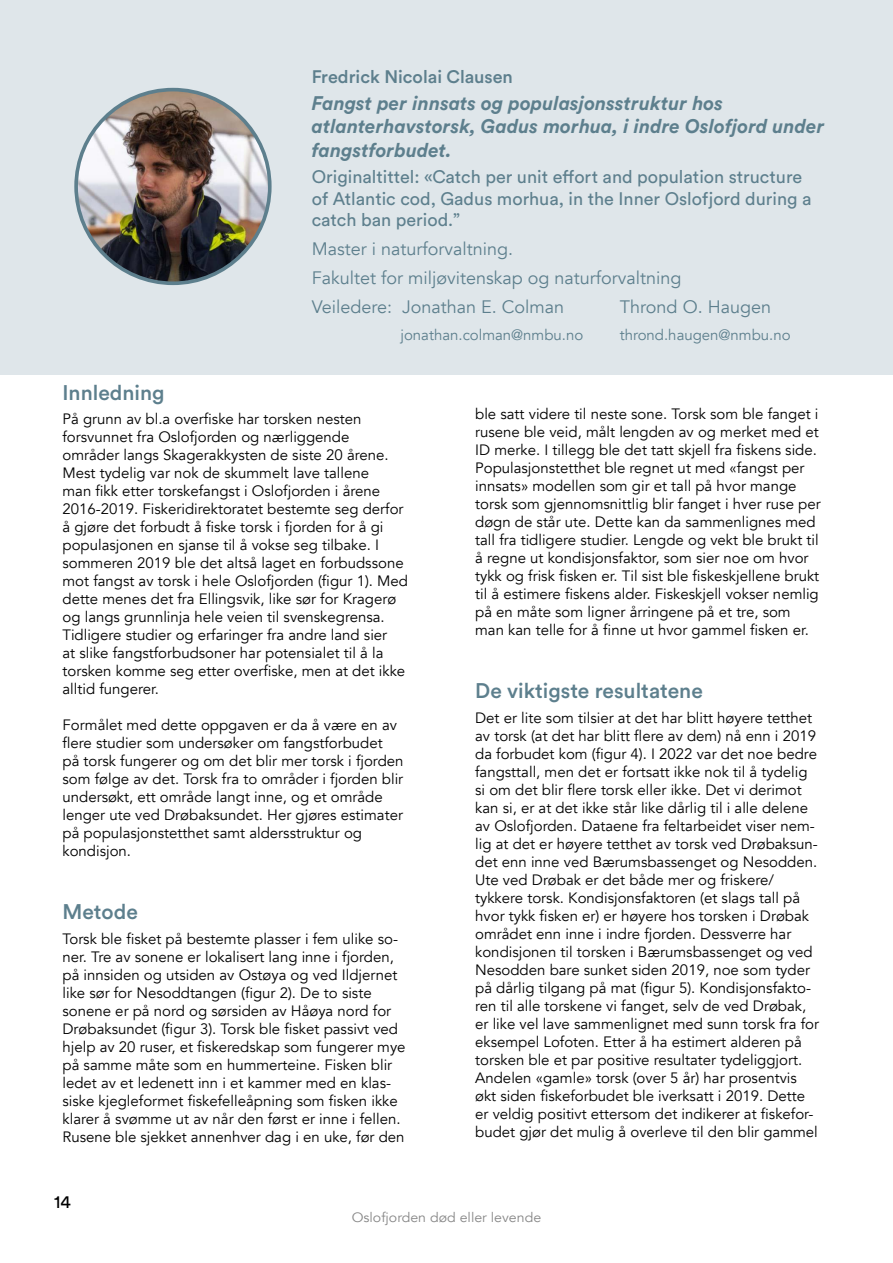
<style>
.page{position:relative;width:893px;height:1263px;background:#fff}
.page>*{position:absolute;margin:0;border:0;box-sizing:border-box;transform-origin:0 0}
.t1{font:500 21px "Circular Pro";color:#5d7f8d}
.t2{font:italic 700 19.5px/23.4px "Circular Pro";color:#5d7f8d}
.t3{font:18px/21.6px "Circular Std";color:#5d7f8d}
.t4{font:18px/28.8px "Avenir";color:#5d7f8d}
.t5{font:500 18px "Circular Pro";color:#5d7f8d}
.t6{font:18px "Circular Std";color:#000}
.t7{font:15px/18px "Avenir";color:#000}
.t8{font:15px "Avenir";color:#5d7f8d}
.t9{font:13.5px "Avenir";color:#878787;scale:1.05 1}
</style>
<div class="page">
<div style="left:0;top:0;width:893px;height:374px;background:#dfe6ea"></div>
<img style="left:76px;top:90px;width:194px;height:193px;border-radius:97px">
<div style="left:74px;top:88px;width:198px;height:197px;border:4px solid #5d7f8d;border-radius:50%"></div>
<p class="t5" style="left:312px;top:65px;width:203px">Fredrick Nicolai Clausen</p>
<h2 class="t2" style="left:312px;top:91px;width:514px">Fangst per innsats og populasjonsstruktur hos atlanterhavstorsk, Gadus morhua, i indre Oslofjord under fangstforbudet.</h2>
<p class="t3" style="left:312px;top:166px;width:501px">Originaltittel: «Catch per unit effort and population structure of Atlantic cod, Gadus morhua, in the Inner Oslofjord during a catch ban period.”</p>
<p class="t4" style="left:312px;top:235px;width:371px">Master i naturforvaltning.<br>Fakultet for miljøvitenskap og naturforvaltning</p>
<h1 class="t1" style="left:63px;top:378px;width:104px">Innledning</h1>
<p class="t4" style="left:312px;top:293px;width:254px">Veiledere: Jonathan E. Colman</p>
<p class="t4" style="left:620px;top:293px;width:153px">Thrond O. Haugen</p>
<p class="t8" style="left:400px;top:325px;width:184px">jonathan.colman@nmbu.no</p>
<p class="t8" style="left:620px;top:325px;width:172px">thrond.haugen@nmbu.no</p>
<p class="t7" style="left:475px;top:405px;width:347px">ble satt videre til neste sone. Torsk som ble fanget i rusene ble veid, målt lengden av og merket med et ID merke. I tillegg ble det tatt skjell fra fiskens side.<br>Populasjonstetthet ble regnet ut med «fangst per innsats» modellen som gir et tall på hvor mange torsk som gjennomsnittlig blir fanget i hver ruse per døgn de står ute. Dette kan da sammenlignes med tall fra tidligere studier. Lengde og vekt ble brukt til å regne ut kondisjonsfaktor, som sier noe om hvor tykk og frisk fisken er. Til sist ble fiskeskjellene brukt til å estimere fiskens alder. Fiskeskjell vokser nemlig på en måte som ligner årringene på et tre, som man kan telle for å finne ut hvor gammel fisken er.</p>
<p class="t7" style="left:63px;top:410px;width:347px">På grunn av bl.a overfiske har torsken nesten forsvunnet fra Oslofjorden og nærliggende områder langs Skagerakkysten de siste 20 årene.<br>Mest tydelig var nok de skummelt lave tallene<br>man fikk etter torskefangst i Oslofjorden i årene 2016-2019. Fiskeridirektoratet bestemte seg derfor å gjøre det forbudt å fiske torsk i fjorden for å gi populasjonen en sjanse til å vokse seg tilbake. I sommeren 2019 ble det altså laget en forbudssone mot fangst av torsk i hele Oslofjorden (figur 1). Med dette menes det fra Ellingsvik, like sør for Kragerø og langs grunnlinja hele veien til svenskegrensa.<br>Tidligere studier og erfaringer fra andre land sier<br>at slike fangstforbudsoner har potensialet til å la torsken komme seg etter overfiske, men at det ikke alltid fungerer.</p>
<p class="t7" style="left:63px;top:716px;width:343px">Formålet med dette oppgaven er da å være en av flere studier som undersøker om fangstforbudet<br>på torsk fungerer og om det blir mer torsk i fjorden som følge av det. Torsk fra to områder i fjorden blir undersøkt, ett område langt inne, og et område lenger ute ved Drøbaksundet. Her gjøres estimater på populasjonstetthet samt aldersstruktur og kondisjon.</p>
<p class="t7" style="left:475px;top:709px;width:345px">Det er lite som tilsier at det har blitt høyere tetthet av torsk (at det har blitt flere av dem) nå enn i 2019 da forbudet kom (figur 4). I 2022 var det noe bedre fangsttall, men det er fortsatt ikke nok til å tydelig si om det blir flere torsk eller ikke. Det vi derimot kan si, er at det ikke står like dårlig til i alle delene av Oslofjorden. Dataene fra feltarbeidet viser nem&shy;lig at det er høyere tetthet av torsk ved Drøbaksun&shy;det enn inne ved Bærumsbassenget og Nesodden.<br>Ute ved Drøbak er det både mer og friskere/ tykkere torsk. Kondisjonsfaktoren (et slags tall på hvor tykk fisken er) er høyere hos torsken i Drøbak området enn inne i indre fjorden. Dessverre har kondisjonen til torsken i Bærumsbassenget og ved Nesodden bare sunket siden 2019, noe som tyder på dårlig tilgang på mat (figur 5). Kondisjonsfakto&shy;ren til alle torskene vi fanget, selv de ved Drøbak, er like vel lave sammenlignet med sunn torsk fra for eksempel Lofoten. Etter å ha estimert alderen på torsken ble et par positive resultater tydeliggjort.<br>Andelen «gamle» torsk (over 5 år) har prosentvis økt siden fiskeforbudet ble iverksatt i 2019. Dette er veldig positivt ettersom det indikerer at fiskefor&shy;budet gjør det mulig å overleve til den blir gammel</p>
<h1 class="t1" style="left:475px;top:676px;width:229px">De viktigste resultatene</h1>
<h1 class="t1" style="left:63px;top:897px;width:77px">Metode</h1>
<p class="t7" style="left:63px;top:930px;width:345px">Torsk ble fisket på bestemte plasser i fem ulike so&shy;ner. Tre av sonene er lokalisert lang inne i fjorden, på innsiden og utsiden av Ostøya og ved Ildjernet like sør for Nesoddtangen (figur 2). De to siste sonene er på nord og sørsiden av Håøya nord for Drøbaksundet (figur 3). Torsk ble fisket passivt ved hjelp av 20 ruser, et fiskeredskap som fungerer mye på samme måte som en hummerteine. Fisken blir ledet av et ledenett inn i et kammer med en klas&shy;siske kjegleformet fiskefelleåpning som fisken ikke klarer å svømme ut av når den først er inne i fellen.<br>Rusene ble sjekket annenhver dag i en uke, før den</p>
<p class="t6" style="left:54px;top:1190px;width:18px">14</p>
<p class="t9" style="left:352px;top:1210px;width:182px">Oslofjorden død eller levende</p>
</div>
